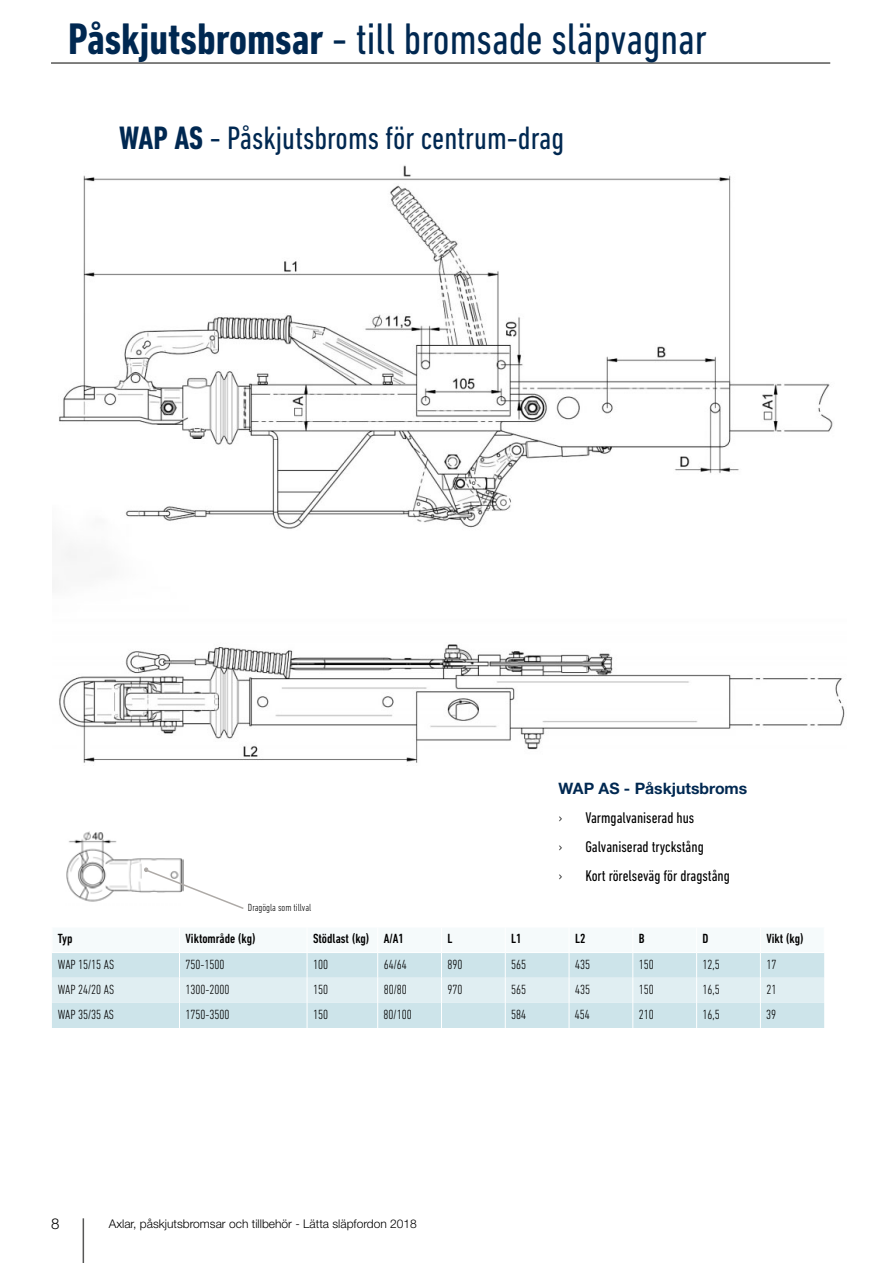
<style>
.page{position:relative;width:893px;height:1263px;background:#fff}
.page>*{position:absolute;margin:0;border:0;box-sizing:border-box;transform-origin:0 0}
.t1{font:condensed 45px "DIN Next LT Pro";color:#002851}
.t2{font:condensed 33px "DIN Next LT Pro";color:#002851}
.t3{font:condensed 15.75px "DIN Next LT Pro";color:#000}
.t4{font:700 15.75px "Helvetica Neue LT Std";color:#002851}
.t5{font:300 condensed 15.75px "DIN Next LT Pro";color:#000}
.t6{font:300 15px "Helvetica Neue LT Pro";color:#000}
.t7{font:300 condensed 13.5px "DIN Next LT Pro";color:#000}
.t8{font:500 condensed 13.5px "DIN Next LT Pro";color:#000}
.t9{font:300 12px "Helvetica Neue LT Pro";color:#000}
.t10{font:300 condensed 10.5px "DIN Next LT Pro";color:#000}
.s1{font-weight:700}
</style>
<div class="page">
<hr style="left:51px;top:62px;width:779px;height:2px;background:#575756">
<hr style="left:83px;top:1218px;width:1px;height:45px;background:#575756">
<svg style="left:52px;top:953px;width:773px;height:75px;background:#d4e7ec"></svg>
<img style="left:59px;top:165px;width:786px;height:598px">
<img style="left:66px;top:831px;width:118px;height:71px">
<svg style="left:144px;top:867px;width:100px;height:42px"></svg>
<h1 class="t1" style="left:68px;top:13px;width:641px"><span class="s1">Påskjutsbromsar</span> - till bromsade släpvagnar</h1>
<h2 class="t2" style="left:119px;top:119px;width:447px"><span class="s1">WAP AS</span> - Påskjutsbroms för centrum-drag</h2>
<p class="t10" style="left:248px;top:902px;width:65px">Dragögla som tillval</p>
<p class="t4" style="left:558px;top:779px;width:191px">WAP AS - Påskjutsbroms</p>
<p class="t5" style="left:558px;top:809px;width:6px">›</p>
<p class="t3" style="left:585px;top:809px;width:110px">Varmgalvaniserad hus</p>
<p class="t5" style="left:558px;top:838px;width:6px">›</p>
<p class="t3" style="left:585px;top:838px;width:120px">Galvaniserad tryckstång</p>
<p class="t5" style="left:558px;top:867px;width:6px">›</p>
<p class="t3" style="left:585px;top:867px;width:146px">Kort rörelseväg för dragstång</p>
<p class="t8" style="left:58px;top:931px;width:16px">Typ</p>
<p class="t8" style="left:185px;top:931px;width:72px">Viktområde (kg)</p>
<p class="t8" style="left:313px;top:931px;width:92px">Stödlast (kg) A/A1</p>
<p class="t8" style="left:447px;top:931px;width:7px">L</p>
<p class="t8" style="left:511px;top:931px;width:12px">L1</p>
<p class="t8" style="left:575px;top:931px;width:12px">L2</p>
<p class="t8" style="left:639px;top:931px;width:7px">B</p>
<p class="t8" style="left:703px;top:931px;width:7px">D</p>
<p class="t8" style="left:766px;top:931px;width:39px">Vikt (kg)</p>
<p class="t7" style="left:58px;top:956px;width:58px">WAP 15/15 AS</p>
<p class="t7" style="left:185px;top:956px;width:41px">750-1500</p>
<p class="t7" style="left:313px;top:956px;width:17px">100</p>
<p class="t7" style="left:384px;top:956px;width:25px">64/64</p>
<p class="t7" style="left:447px;top:956px;width:17px">890</p>
<p class="t7" style="left:511px;top:956px;width:17px">565</p>
<p class="t7" style="left:575px;top:956px;width:17px">435</p>
<p class="t7" style="left:639px;top:956px;width:17px">150</p>
<p class="t7" style="left:703px;top:956px;width:19px">12,5</p>
<p class="t7" style="left:766px;top:956px;width:12px">17</p>
<p class="t7" style="left:58px;top:981px;width:58px">WAP 24/20 AS</p>
<p class="t7" style="left:185px;top:981px;width:46px">1300-2000</p>
<p class="t7" style="left:313px;top:981px;width:17px">150</p>
<p class="t7" style="left:384px;top:981px;width:25px">80/80</p>
<p class="t7" style="left:447px;top:981px;width:17px">970</p>
<p class="t7" style="left:511px;top:981px;width:17px">565</p>
<p class="t7" style="left:575px;top:981px;width:17px">435</p>
<p class="t7" style="left:639px;top:981px;width:17px">150</p>
<p class="t7" style="left:703px;top:981px;width:19px">16,5</p>
<p class="t7" style="left:766px;top:981px;width:12px">21</p>
<p class="t7" style="left:58px;top:1007px;width:58px">WAP 35/35 AS</p>
<p class="t7" style="left:185px;top:1007px;width:46px">1750-3500</p>
<p class="t7" style="left:313px;top:1007px;width:17px">150</p>
<p class="t7" style="left:384px;top:1007px;width:30px">80/100</p>
<p class="t7" style="left:511px;top:1007px;width:17px">584</p>
<p class="t7" style="left:575px;top:1007px;width:17px">454</p>
<p class="t7" style="left:639px;top:1007px;width:17px">210</p>
<p class="t7" style="left:702px;top:1007px;width:19px">16,5</p>
<p class="t7" style="left:766px;top:1007px;width:12px">39</p>
<p class="t6" style="left:51px;top:1214px;width:10px">8</p>
<p class="t9" style="left:109px;top:1216px;width:310px">Axlar, påskjutsbromsar och tillbehör - Lätta släpfordon 2018</p>
</div>
